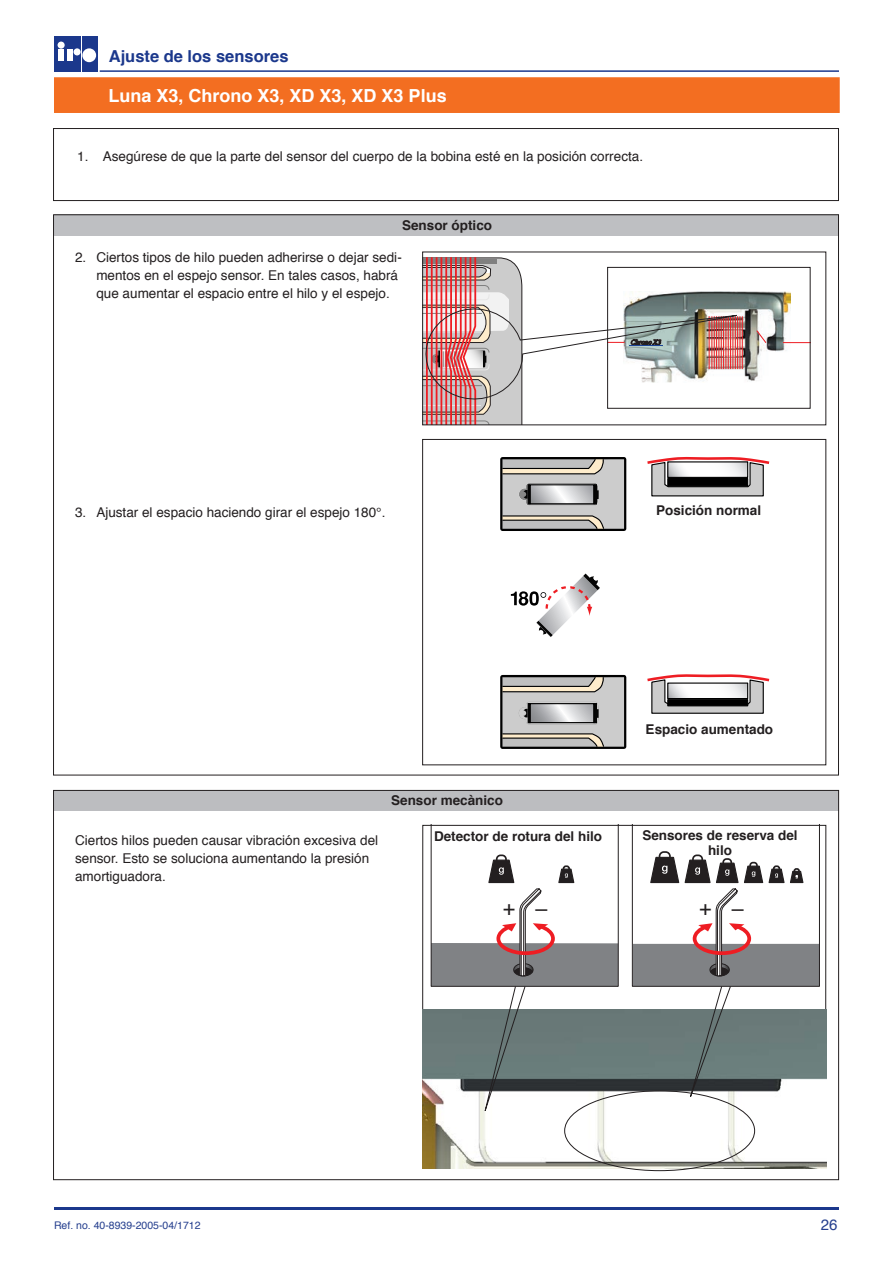
<style>
.page{position:relative;width:893px;height:1263px;background:#fff}
.page>*{position:absolute;margin:0;border:0;box-sizing:border-box;transform-origin:0 0}
.t1{font:21.3px "Helvetica";color:#231f20}
.t2{font:700 18px "Helvetica";color:#fff}
.t3{font:700 16.5px "Helvetica";color:#1b388c}
.t4{font:15px "Helvetica";color:#253f8e}
.t5{font:13.5px/18px "Helvetica";color:#231f20}
.t6{font:700 13.5px/15px "Helvetica";color:#231f20;text-align:center}
.t7{font:10.5px "Helvetica";color:#253f8e}
</style>
<div class="page">
<div style="left:54px;top:36px;width:43px;height:36px;background:#1b388c"></div>
<hr style="left:81px;top:36px;width:1px;height:36px;background:#fff">
<div style="left:67px;top:49px;width:6px;height:12px;background:#fff"></div>
<div style="left:58px;top:42px;width:7px;height:7px;background:#fff;border-radius:50%"></div>
<div style="left:58px;top:49px;width:6px;height:12px;background:#fff"></div>
<div style="left:82px;top:48px;width:14px;height:14px;background:#fff;border-radius:50%"></div>
<div style="left:74px;top:48px;width:7px;height:7px;background:#fff;border-radius:50%"></div>
<hr style="left:54px;top:1208px;width:785px;height:2px;background:#1b388c">
<hr style="left:100px;top:70px;width:739px;height:2px;background:#1b388c">
<div style="left:54px;top:77px;width:786px;height:36px;background:#f36e21;border:2px solid #f36e21"></div>
<svg style="left:500px;top:457px;width:127px;height:74px;background:#a7a5a2"></svg>
<svg style="left:532px;top:486px;width:60px;height:16px"></svg>
<div style="left:530px;top:484px;width:64px;height:20px;border:1px solid #000"></div>
<svg style="left:647px;top:456px;width:123px;height:41px"></svg>
<div style="left:667px;top:478px;width:81px;height:8px;background:#000"></div>
<svg style="left:669px;top:463px;width:77px;height:13px"></svg>
<div style="left:667px;top:461px;width:81px;height:17px;border:1px solid #000"></div>
<svg style="left:647px;top:674px;width:123px;height:40px"></svg>
<div style="left:667px;top:699px;width:81px;height:7px;background:#000;border:1px solid #000"></div>
<svg style="left:669px;top:684px;width:77px;height:13px"></svg>
<div style="left:667px;top:682px;width:81px;height:17px;border:1px solid #000"></div>
<svg style="left:500px;top:674px;width:127px;height:75px;background:#aaa8a5"></svg>
<svg style="left:532px;top:705px;width:60px;height:16px"></svg>
<div style="left:530px;top:703px;width:64px;height:20px;border:1px solid #000"></div>
<svg style="left:511px;top:573px;width:89px;height:64px"></svg>
<div style="left:422px;top:439px;width:404px;height:326px;border:1px solid #231f20"></div>
<div style="left:54px;top:214px;width:785px;height:22px;background:#bebfc2"></div>
<div style="left:55px;top:790px;width:784px;height:20px;background:#bcbdc0"></div>
<svg style="left:422px;top:825px;width:405px;height:343px"></svg>
<img style="left:422px;top:1009px;width:404px;height:159px">
<svg style="left:431px;top:825px;width:389px;height:346px"></svg>
<svg style="left:423px;top:252px;width:387px;height:173px"></svg>
<div style="left:53px;top:128px;width:786px;height:73px;border:1px solid #231f20"></div>
<p class="t3" style="left:109px;top:43px;width:181px">Ajuste de los sensores</p>
<h2 class="t2" style="left:109px;top:81px;width:340px">Luna X3, Chrono X3, XD X3, XD X3 Plus</h2>
<p class="t5" style="left:77px;top:148px;width:567px">1. Asegúrese de que la parte del sensor del cuerpo de la bobina esté en la posición correcta.</p>
<p class="t6" style="left:402px;top:218px;width:92px">Sensor óptico</p>
<p class="t5" style="left:96px;top:248px;width:307px;text-indent:-21px">2. Ciertos tipos de hilo pueden adherirse o dejar sedi&shy;mentos en el espejo sensor. En tales casos, habrá que aumentar el espacio entre el hilo y el espejo.</p>
<p class="t5" style="left:75px;top:503px;width:312px">3. Ajustar el espacio haciendo girar el espejo 180°.</p>
<p class="t6" style="left:391px;top:793px;width:113px">Sensor mecànico</p>
<p class="t6" style="left:656px;top:503px;width:107px">Posición normal</p>
<p class="t6" style="left:646px;top:722px;width:129px">Espacio aumentado</p>
<p class="t5" style="left:75px;top:832px;width:305px">Ciertos hilos pueden causar vibración excesiva del sensor. Esto se soluciona aumentando la presión amortiguadora.</p>
<p class="t6" style="left:434px;top:829px;width:170px">Detector de rotura del hilo</p>
<p class="t6" style="left:642px;top:828px;width:157px">Sensores de reserva del hilo</p>
<h1 class="t1" style="left:503px;top:891px;width:46px">+ –</h1>
<h1 class="t1" style="left:699px;top:891px;width:46px">+ –</h1>
<p class="t7" style="left:54px;top:1217px;width:148px">Ref. no. 40-8939-2005-04/1712</p>
<p class="t4" style="left:821px;top:1213px;width:18px">26</p>
</div>
